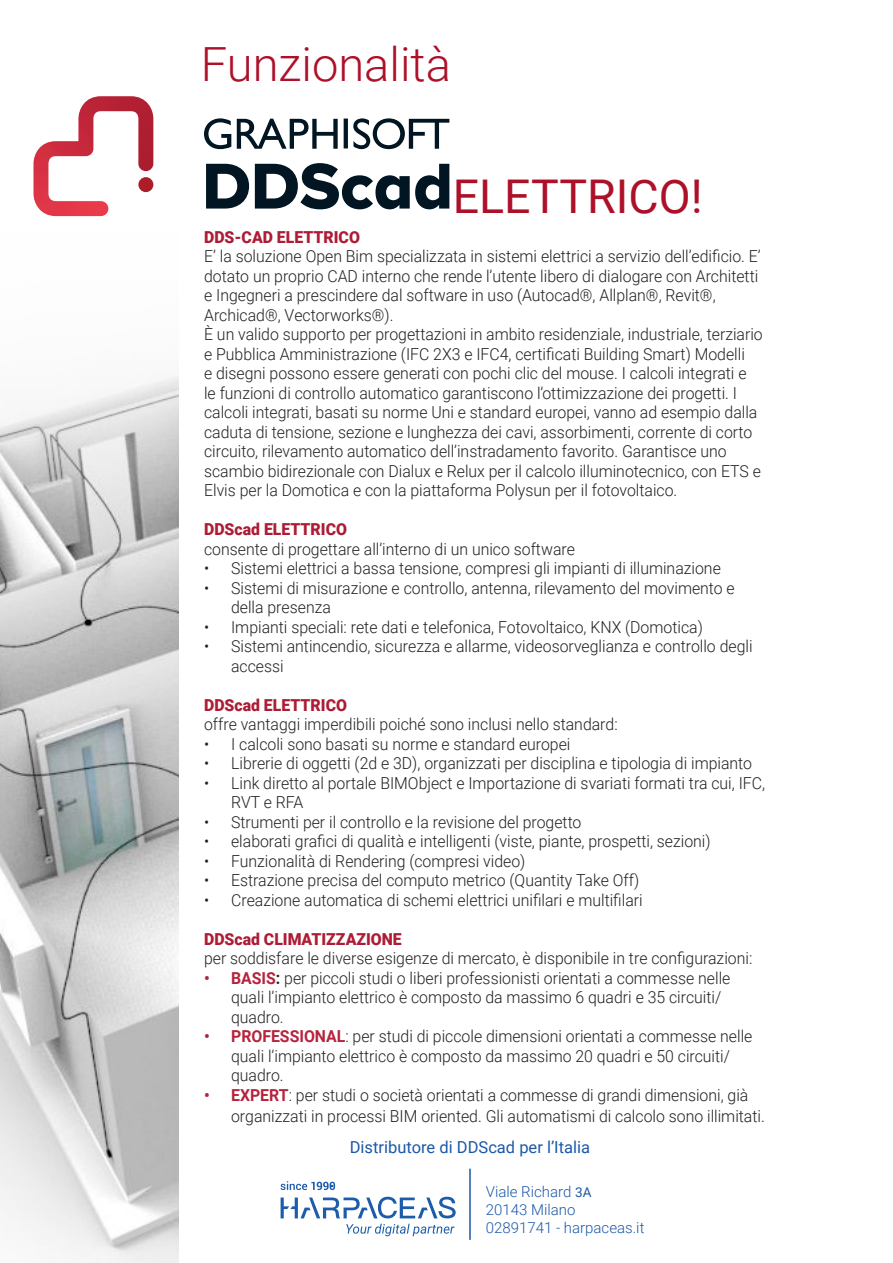
<style>
.page{position:relative;width:893px;height:1263px;background:#fff}
.page>*{position:absolute;margin:0;border:0;box-sizing:border-box;transform-origin:0 0}
.t1{font:300 47.1px "Roboto";color:#ad1029}
.t2{font:46.5px "Roboto";color:#ad1029}
.t3{font:300 16.5px/19.5px "Roboto";color:#231f20;scale:.96 1}
.t4{font:900 16.5px "Roboto";color:#ac1c35;scale:.96 1}
.t5{font:16.5px "Roboto";color:#1c58a8}
.t6{font:300 15px/18px "Roboto";color:#1c58a8}
.s1{font-weight:900;color:#ac1c35}
.s2{font-weight:700;color:#b6233d}
.s3{font-weight:700}
.s4{font-weight:400;font-size:13.5px}
</style>
<div class="page">
<img style="left:0;top:375px;width:179px;height:888px">
<svg style="left:204px;top:118px;width:245px;height:31px"></svg>
<svg style="left:206px;top:164px;width:43px;height:45px"></svg>
<svg style="left:255px;top:163px;width:194px;height:46px"></svg>
<svg style="left:33px;top:96px;width:120px;height:120px"></svg>
<hr style="left:469px;top:1168px;width:2px;height:72px;background:#1c58a8">
<svg style="left:281px;top:1197px;width:175px;height:21px"></svg>
<svg style="left:281px;top:1181px;width:54px;height:9px"></svg>
<svg style="left:346px;top:1224px;width:109px;height:12px"></svg>
<p class="t1" style="left:201px;top:31px;width:252px">Funzionalità</p>
<p class="t2" style="left:453px;top:163px;width:251px">ELETTRICO!</p>
<p class="t4" style="left:204px;top:225px;width:164px">DDS-CAD ELETTRICO</p>
<p class="t3" style="left:204px;top:246px;width:581px">E’ la soluzione Open Bim specializzata in sistemi elettrici a servizio dell’edificio. E’ dotato un proprio CAD interno che rende l’utente libero di dialogare con Architetti e Ingegneri a prescindere dal software in uso (Autocad®, Allplan®, Revit®, Archicad®, Vectorworks®).</p>
<p class="t3" style="left:204px;top:324px;width:583px">È un valido supporto per progettazioni in ambito residenziale, industriale, terziario e Pubblica Amministrazione (IFC 2X3 e IFC4, certificati Building Smart) Modelli<br>e disegni possono essere generati con pochi clic del mouse. I calcoli integrati e<br>le funzioni di controllo automatico garantiscono l’ottimizzazione dei progetti. I calcoli integrati, basati su norme Uni e standard europei, vanno ad esempio dalla caduta di tensione, sezione e lunghezza dei cavi, assorbimenti, corrente di corto circuito, rilevamento automatico dell’instradamento favorito. Garantisce uno scambio bidirezionale con Dialux e Relux per il calcolo illuminotecnico, con ETS e Elvis per la Domotica e con la piattaforma Polysun per il fotovoltaico.</p>
<p class="t3" style="left:204px;top:519px;width:388px"><span class="s1">DDScad ELETTRICO<br></span>consente di progettare all’interno di un unico software</p>
<p class="t3" style="left:204px;top:558px;width:540px">• Sistemi elettrici a bassa tensione, compresi gli impianti di illuminazione</p>
<p class="t3" style="left:231px;top:577px;width:526px;text-indent:-27px">• Sistemi di misurazione e controllo, antenna, rilevamento del movimento e della presenza</p>
<p class="t3" style="left:204px;top:616px;width:521px">• Impianti speciali: rete dati e telefonica, Fotovoltaico, KNX (Domotica)</p>
<p class="t3" style="left:231px;top:636px;width:545px;text-indent:-27px">• Sistemi antincendio, sicurezza e allarme, videosorveglianza e controllo degli accessi</p>
<p class="t4" style="left:204px;top:693px;width:150px">DDScad ELETTRICO</p>
<p class="t3" style="left:204px;top:714px;width:432px">offre vantaggi imperdibili poiché sono inclusi nello standard:</p>
<p class="t3" style="left:204px;top:733px;width:383px">• I calcoli sono basati su norme e standard europei</p>
<p class="t3" style="left:204px;top:753px;width:572px">• Librerie di oggetti (2d e 3D), organizzati per disciplina e tipologia di impianto</p>
<p class="t3" style="left:231px;top:772px;width:558px;text-indent:-27px">• Link diretto al portale BIMObject e Importazione di svariati formati tra cui, IFC,<br>RVT e RFA</p>
<p class="t3" style="left:204px;top:811px;width:395px">• Strumenti per il controllo e la revisione del progetto</p>
<p class="t3" style="left:204px;top:831px;width:529px">• elaborati grafici di qualità e intelligenti (viste, piante, prospetti, sezioni)</p>
<p class="t3" style="left:204px;top:850px;width:336px">• Funzionalità di Rendering (compresi video)</p>
<p class="t3" style="left:204px;top:870px;width:455px">• Estrazione precisa del computo metrico (Quantity Take Off)</p>
<p class="t3" style="left:204px;top:889px;width:458px">• Creazione automatica di schemi elettrici unifilari e multifilari</p>
<p class="t4" style="left:204px;top:927px;width:207px">DDScad CLIMATIZZAZIONE</p>
<p class="t3" style="left:204px;top:948px;width:573px">per soddisfare le diverse esigenze di mercato, è disponibile in tre configurazioni:</p>
<p class="t3" style="left:231px;top:967px;width:522px;text-indent:-27px"><span class="s2">• BASIS</span><span class="s3">:</span> per piccoli studi o liberi professionisti orientati a commesse nelle quali l’impianto elettrico è composto da massimo 6 quadri e 35 circuiti/ quadro.</p>
<p class="t3" style="left:231px;top:1026px;width:544px;text-indent:-27px"><span class="s2">• PROFESSIONAL</span>: per studi di piccole dimensioni orientati a commesse nelle quali l’impianto elettrico è composto da massimo 20 quadri e 50 circuiti/ quadro.</p>
<p class="t3" style="left:231px;top:1083px;width:557px;line-height:21.6px;text-indent:-27px"><span class="s2">• EXPERT</span>: per studi o società orientati a commesse di grandi dimensioni, già organizzati in processi BIM oriented. Gli automatismi di calcolo sono illimitati.</p>
<p class="t5" style="left:350px;top:1135px;width:242px">Distributore di DDScad per l’Italia</p>
<p class="t6" style="left:486px;top:1182px;width:160px">Viale Richard <span class="s4">3A<br></span>20143 Milano<br>02891741 - harpaceas.it</p>
</div>
